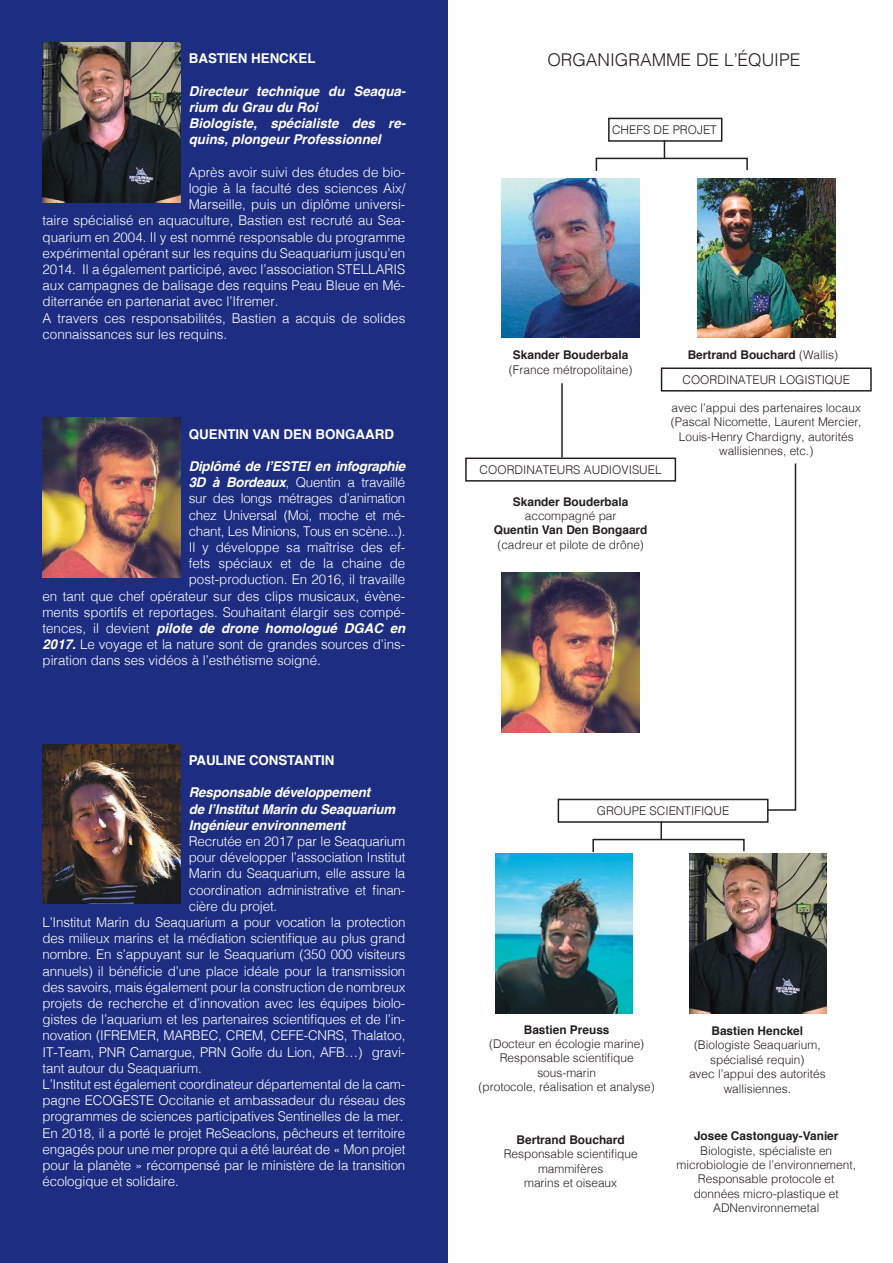
<style>
.page{position:relative;width:893px;height:1263px;background:#fff}
.page>*{position:absolute;margin:0;border:0;box-sizing:border-box;transform-origin:0 0}
.t1{font:300 17.55px "Helvetica";color:#241f1f}
.t2{font:300 13.5px "Helvetica";letter-spacing:-.01em;color:#fff}
.t3{font:italic 700 13.5px/16.2px "Helvetica";color:#fff}
.t4{font:700 13.5px "Helvetica";color:#fff}
.t5{font:italic 700 13.5px "Helvetica";letter-spacing:-.02em;color:#fff}
.t6{font:300 12px/14.4px "Helvetica";color:#241f1f;text-align:center}
.t7{font:700 12px "Helvetica";color:#241f1f}
.s1{font-weight:700;font-style:italic}
.s2{font-weight:300;font-style:normal}
.s3{font-weight:300}
</style>
<div class="page">
<svg style="left:660px;top:367px;width:212px;height:25px"></svg>
<div style="left:0;top:0;width:448px;height:1263px;background:#1d2e82"></div>
<img style="left:43px;top:418px;width:137px;height:159px">
<img style="left:43px;top:43px;width:137px;height:159px">
<img style="left:43px;top:744px;width:137px;height:160px">
<img style="left:502px;top:178px;width:137px;height:160px">
<img style="left:697px;top:178px;width:138px;height:160px">
<img style="left:689px;top:854px;width:138px;height:159px">
<img style="left:495px;top:854px;width:138px;height:159px">
<svg style="left:595px;top:117px;width:153px;height:54px"></svg>
<svg style="left:465px;top:457px;width:332px;height:397px"></svg>
<hr style="left:561px;top:383px;width:2px;height:75px;background:#241f1f">
<p class="t4" style="left:189px;top:48px;width:128px">BASTIEN HENCKEL</p>
<p class="t3" style="left:189px;top:83px;width:219px">Directeur technique du Seaqua&shy;rium du Grau du Roi<br>Biologiste, spécialiste des re&shy;quins, plongeur Professionnel</p>
<p class="t2" style="left:189px;top:160px;width:218px">Après avoir suivi des études de bio-</p>
<p class="t2" style="left:189px;top:177px;width:218px">logie à la faculté des sciences Aix/</p>
<p class="t2" style="left:189px;top:193px;width:218px">Marseille, puis un diplôme universi-</p>
<p class="t2" style="left:43px;top:209px;width:364px">taire spécialisé en aquaculture, Bastien est recruté au Sea-</p>
<p class="t2" style="left:43px;top:225px;width:364px">quarium en 2004. Il y est nommé responsable du programme</p>
<p class="t2" style="left:43px;top:241px;width:364px">expérimental opérant sur les requins du Seaquarium jusqu’en</p>
<p class="t2" style="left:43px;top:258px;width:364px">2014. Il a également participé, avec l’association STELLARIS</p>
<p class="t2" style="left:43px;top:274px;width:364px">aux campagnes de balisage des requins Peau Bleue en Mé-</p>
<p class="t2" style="left:43px;top:290px;width:237px">diterranée en partenariat avec l’Ifremer.</p>
<p class="t2" style="left:43px;top:306px;width:364px">A travers ces responsabilités, Bastien a acquis de solides</p>
<p class="t2" style="left:43px;top:322px;width:186px">connaissances sur les requins.</p>
<p class="t4" style="left:189px;top:423px;width:207px">QUENTIN VAN DEN BONGAARD</p>
<p class="t5" style="left:189px;top:455px;width:218px">Diplômé de l’ESTEI en infographie</p>
<p class="t2" style="left:189px;top:471px;width:218px"><span class="s1">3D à Bordeaux</span>, Quentin a travaillé</p>
<p class="t2" style="left:189px;top:487px;width:218px">sur des longs métrages d’animation</p>
<p class="t2" style="left:189px;top:503px;width:218px">chez Universal (Moi, moche et mé-</p>
<p class="t2" style="left:189px;top:519px;width:218px">chant, Les Minions, Tous en scène...).</p>
<p class="t2" style="left:189px;top:536px;width:218px">Il y développe sa maîtrise des ef-</p>
<p class="t2" style="left:189px;top:552px;width:218px">fets spéciaux et de la chaine de</p>
<p class="t2" style="left:189px;top:568px;width:218px">post-production. En 2016, il travaille</p>
<p class="t2" style="left:43px;top:584px;width:364px">en tant que chef opérateur sur des clips musicaux, évène-</p>
<p class="t2" style="left:43px;top:600px;width:364px">ments sportifs et reportages. Souhaitant élargir ses compé-</p>
<p class="t3" style="left:43px;top:620px;width:364px"><span class="s2">tences, il devient</span> pilote de drone homologué DGAC en</p>
<p class="t2" style="left:43px;top:633px;width:364px"><span class="s1">2017.</span> Le voyage et la nature sont de grandes sources d’ins-</p>
<p class="t2" style="left:43px;top:649px;width:280px">piration dans ses vidéos à l’esthétisme soigné.</p>
<p class="t4" style="left:189px;top:749px;width:147px">PAULINE CONSTANTIN</p>
<p class="t3" style="left:189px;top:784px;width:208px">Responsable développement<br>de l’Institut Marin du Seaquarium<br>Ingénieur environnement</p>
<p class="t2" style="left:189px;top:830px;width:218px">Recrutée en 2017 par le Seaquarium</p>
<p class="t2" style="left:189px;top:846px;width:218px">pour développer l’association Institut</p>
<p class="t2" style="left:189px;top:862px;width:218px">Marin du Seaquarium, elle assure la</p>
<p class="t2" style="left:189px;top:878px;width:218px">coordination administrative et finan-</p>
<p class="t2" style="left:189px;top:894px;width:90px">cière du projet.</p>
<p class="t2" style="left:43px;top:911px;width:364px">L’Institut Marin du Seaquarium a pour vocation la protection</p>
<p class="t2" style="left:43px;top:927px;width:364px">des milieux marins et la médiation scientifique au plus grand</p>
<p class="t2" style="left:43px;top:943px;width:364px">nombre. En s’appuyant sur le Seaquarium (350 000 visiteurs</p>
<p class="t2" style="left:43px;top:959px;width:364px">annuels) il bénéficie d’une place idéale pour la transmission</p>
<p class="t2" style="left:43px;top:975px;width:364px">des savoirs, mais également pour la construction de nombreux</p>
<p class="t2" style="left:43px;top:992px;width:364px">projets de recherche et d’innovation avec les équipes biolo-</p>
<p class="t2" style="left:43px;top:1008px;width:364px">gistes de l’aquarium et les partenaires scientifiques et de l’in-</p>
<p class="t2" style="left:43px;top:1024px;width:364px">novation (IFREMER, MARBEC, CREM, CEFE-CNRS, Thalatoo,</p>
<p class="t2" style="left:43px;top:1040px;width:364px">IT-Team, PNR Camargue, PRN Golfe du Lion, AFB…) gravi-</p>
<p class="t2" style="left:43px;top:1056px;width:161px">tant autour du Seaquarium.</p>
<p class="t2" style="left:43px;top:1073px;width:364px">L’Institut est également coordinateur départemental de la cam-</p>
<p class="t2" style="left:43px;top:1089px;width:364px">pagne ECOGESTE Occitanie et ambassadeur du réseau des</p>
<p class="t2" style="left:43px;top:1105px;width:362px">programmes de sciences participatives Sentinelles de la mer.</p>
<p class="t2" style="left:43px;top:1121px;width:364px">En 2018, il a porté le projet ReSeaclons, pêcheurs et territoire</p>
<p class="t2" style="left:43px;top:1137px;width:364px">engagés pour une mer propre qui a été lauréat de « Mon projet</p>
<p class="t2" style="left:43px;top:1154px;width:364px">pour la planète » récompensé par le ministère de la transition</p>
<p class="t2" style="left:43px;top:1170px;width:138px">écologique et solidaire.</p>
<p class="t1" style="left:547px;top:45px;width:254px">ORGANIGRAMME DE L’ÉQUIPE</p>
<p class="t6" style="left:612px;top:122px;width:106px">CHEFS DE PROJET</p>
<p class="t7" style="left:513px;top:345px;width:117px">Skander Bouderbala</p>
<p class="t6" style="left:509px;top:361px;width:125px">(France métropolitaine)</p>
<p class="t6" style="left:480px;top:462px;width:184px">COORDINATEURS AUDIOVISUEL</p>
<p class="t7" style="left:513px;top:492px;width:117px">Skander Bouderbala</p>
<p class="t6" style="left:525px;top:508px;width:93px">accompagné par</p>
<p class="t7" style="left:494px;top:520px;width:155px">Quentin Van Den Bongaard</p>
<p class="t6" style="left:497px;top:536px;width:148px">(cadreur et pilote de drône)</p>
<p class="t7" style="left:688px;top:345px;width:152px">Bertrand Bouchard <span class="s3">(Wallis)</span></p>
<p class="t6" style="left:682px;top:371px;width:169px">COORDINATEUR LOGISTIQUE</p>
<p class="t6" style="left:671px;top:399px;width:192px">avec l’appui des partenaires locaux (Pascal Nicomette, Laurent Mercier,<br>Louis-Henry Chardigny, autorités wallisiennes, etc.)</p>
<p class="t6" style="left:597px;top:803px;width:134px">GROUPE SCIENTIFIQUE</p>
<p class="t7" style="left:524px;top:1020px;width:87px">Bastien Preuss</p>
<p class="t6" style="left:479px;top:1036px;width:178px">(Docteur en écologie marine)<br>Responsable scientifique sous-marin<br>(protocole, réalisation et analyse)</p>
<p class="t7" style="left:517px;top:1130px;width:110px">Bertrand Bouchard</p>
<p class="t6" style="left:504px;top:1146px;width:135px">Responsable scientifique mammifères<br>marins et oiseaux</p>
<p class="t7" style="left:711px;top:1021px;width:93px">Bastien Henckel</p>
<p class="t6" style="left:689px;top:1037px;width:138px">(Biologiste Seaquarium, spécialisé requin)<br>avec l’appui des autorités wallisiennes.</p>
<p class="t7" style="left:694px;top:1126px;width:146px">Josee Castonguay-Vanier</p>
<p class="t6" style="left:677px;top:1142px;width:181px">Biologiste, spécialiste en microbiologie de l’environnement,<br>Responsable protocole et données micro-plastique et<br>ADNenvironnemetal</p>
</div>
